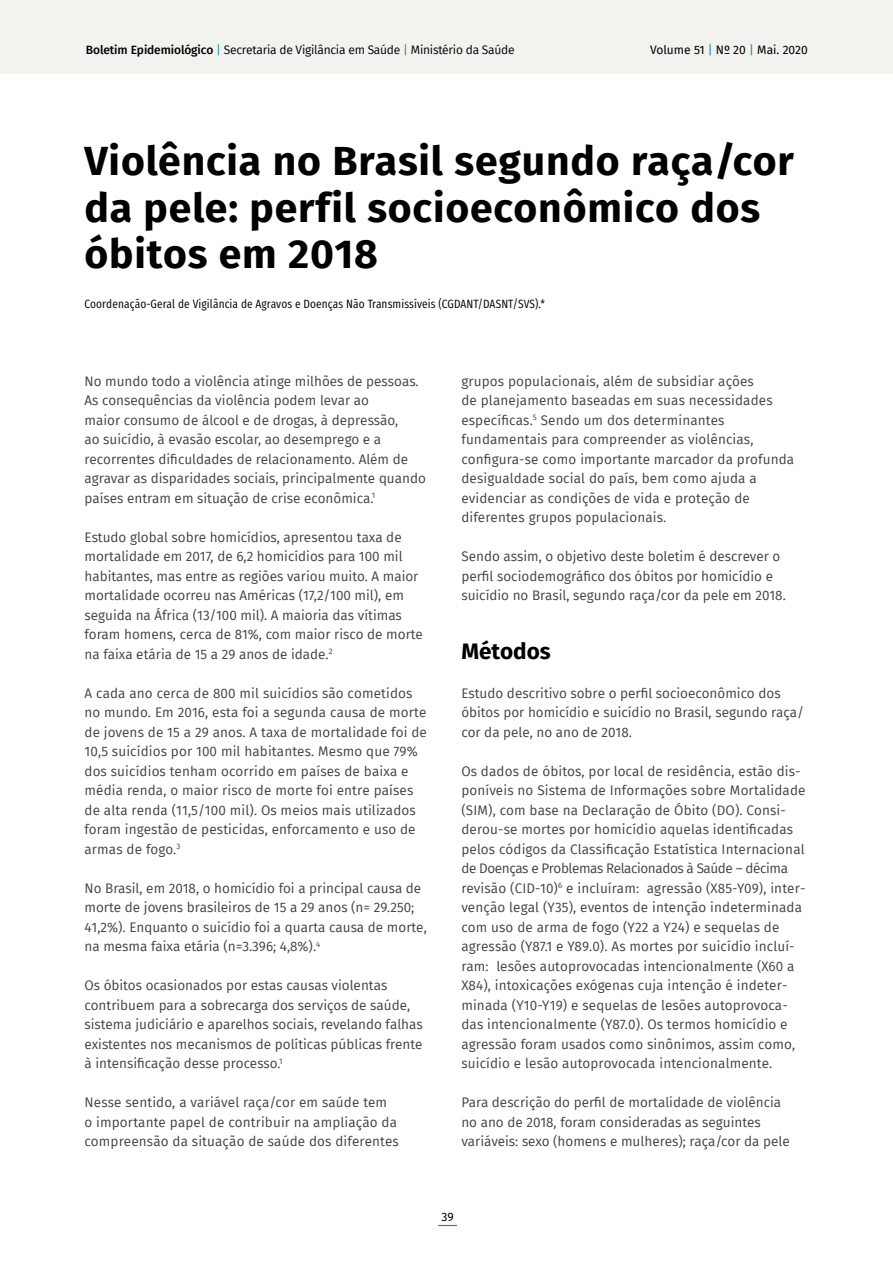
<style>
.page{position:relative;width:893px;height:1263px;background:#fff}
.page>*{position:absolute;margin:0;border:0;box-sizing:border-box;transform-origin:0 0}
.t1{font:700 40.5px/46.5px "Fira Sans";letter-spacing:.02em;color:#000}
.t2{font:700 22.5px "Fira Sans";color:#000}
.t3{font:13.5px/19.5px "Fira Sans";color:#414042}
.t4{font:12px "Fira Sans Condensed";letter-spacing:.01em;color:#000}
.t5{font:12px "Fira Sans";letter-spacing:-.02em;color:#000}
.t6{font:12px "Fira Sans";color:#000}
.s1{font-weight:500}
.s2{color:#098aa8}
</style>
<div class="page">
<div style="left:0;top:0;width:893px;height:74px;background:#f2f2ee"></div>
<svg style="left:438px;top:1225px;width:19px;height:1px"></svg>
<p class="t5" style="left:86px;top:41px;width:430px"><span class="s1">Boletim Epidemiológico</span> <span class="s2">|</span> Secretaria de Vigilância em Saúde <span class="s2">|</span> Ministério da Saúde</p>
<p class="t6" style="left:650px;top:41px;width:159px">Volume 51 <span class="s2">|</span> Nº 20 <span class="s2">|</span> Mai. 2020</p>
<h1 class="t1" style="left:85px;top:135px;width:711px">Violência no Brasil segundo raça/cor da pele: perfil socioeconômico dos óbitos em 2018</h1>
<p class="t4" style="left:85px;top:292px;width:462px">Coordenação-Geral de Vigilância de Agravos e Doenças Não Transmissíveis (CGDANT/DASNT/SVS).*</p>
<p class="t3" style="left:85px;top:371px;width:343px">No mundo todo a violência atinge milhões de pessoas.<br>As consequências da violência podem levar ao<br>maior consumo de álcool e de drogas, à depressão,<br>ao suicídio, à evasão escolar, ao desemprego e a recorrentes dificuldades de relacionamento. Além de agravar as disparidades sociais, principalmente quando países entram em situação de crise econômica.<sup>1</sup></p>
<p class="t3" style="left:85px;top:527px;width:340px">Estudo global sobre homicídios, apresentou taxa de mortalidade em 2017, de 6,2 homicídios para 100 mil habitantes, mas entre as regiões variou muito. A maior mortalidade ocorreu nas Américas (17,2/100 mil), em seguida na África (13/100 mil). A maioria das vítimas foram homens, cerca de 81%, com maior risco de morte na faixa etária de 15 a 29 anos de idade.<sup>2</sup></p>
<p class="t3" style="left:85px;top:683px;width:344px">A cada ano cerca de 800 mil suicídios são cometidos no mundo. Em 2016, esta foi a segunda causa de morte de jovens de 15 a 29 anos. A taxa de mortalidade foi de 10,5 suicídios por 100 mil habitantes. Mesmo que 79% dos suicídios tenham ocorrido em países de baixa e média renda, o maior risco de morte foi entre países de alta renda (11,5/100 mil). Os meios mais utilizados foram ingestão de pesticidas, enforcamento e uso de armas de fogo.<sup>3</sup></p>
<p class="t3" style="left:85px;top:878px;width:344px">No Brasil, em 2018, o homicídio foi a principal causa de morte de jovens brasileiros de 15 a 29 anos (n= 29.250; 41,2%). Enquanto o suicídio foi a quarta causa de morte, na mesma faixa etária (n=3.396; 4,8%).<sup>4</sup></p>
<p class="t3" style="left:85px;top:975px;width:340px">Os óbitos ocasionados por estas causas violentas contribuem para a sobrecarga dos serviços de saúde, sistema judiciário e aparelhos sociais, revelando falhas existentes nos mecanismos de políticas públicas frente à intensificação desse processo.<sup>1</sup></p>
<p class="t3" style="left:85px;top:1092px;width:316px">Nesse sentido, a variável raça/cor em saúde tem<br>o importante papel de contribuir na ampliação da compreensão da situação de saúde dos diferentes</p>
<p class="t3" style="left:461px;top:371px;width:334px">grupos populacionais, além de subsidiar ações<br>de planejamento baseadas em suas necessidades específicas.<sup>5</sup> Sendo um dos determinantes fundamentais para compreender as violências, configura-se como importante marcador da profunda desigualdade social do país, bem como ajuda a evidenciar as condições de vida e proteção de diferentes grupos populacionais.</p>
<p class="t3" style="left:461px;top:546px;width:326px">Sendo assim, o objetivo deste boletim é descrever o perfil sociodemográfico dos óbitos por homicídio e suicídio no Brasil, segundo raça/cor da pele em 2018.</p>
<h2 class="t2" style="left:461px;top:632px;width:91px">Métodos</h2>
<p class="t3" style="left:461px;top:683px;width:344px">Estudo descritivo sobre o perfil socioeconômico dos óbitos por homicídio e suicídio no Brasil, segundo raça/ cor da pele, no ano de 2018.</p>
<p class="t3" style="left:461px;top:761px;width:346px">Os dados de óbitos, por local de residência, estão dis&shy;poníveis no Sistema de Informações sobre Mortalidade (SIM), com base na Declaração de Óbito (DO). Consi&shy;derou-se mortes por homicídio aquelas identificadas pelos códigos da Classificação Estatística Internacional de Doenças e Problemas Relacionados à Saúde – décima revisão (CID-10)<sup>6</sup> e incluíram: agressão (X85-Y09), inter&shy;venção legal (Y35), eventos de intenção indeterminada com uso de arma de fogo (Y22 a Y24) e sequelas de agressão (Y87.1 e Y89.0). As mortes por suicídio incluí&shy;ram: lesões autoprovocadas intencionalmente (X60 a X84), intoxicações exógenas cuja intenção é indeter&shy;minada (Y10-Y19) e sequelas de lesões autoprovoca&shy;das intencionalmente (Y87.0). Os termos homicídio e agressão foram usados como sinônimos, assim como, suicídio e lesão autoprovocada intencionalmente.</p>
<p class="t3" style="left:461px;top:1092px;width:330px">Para descrição do perfil de mortalidade de violência no ano de 2018, foram consideradas as seguintes variáveis: sexo (homens e mulheres); raça/cor da pele</p>
<p class="t6" style="left:441px;top:1207px;width:14px">39</p>
</div>
